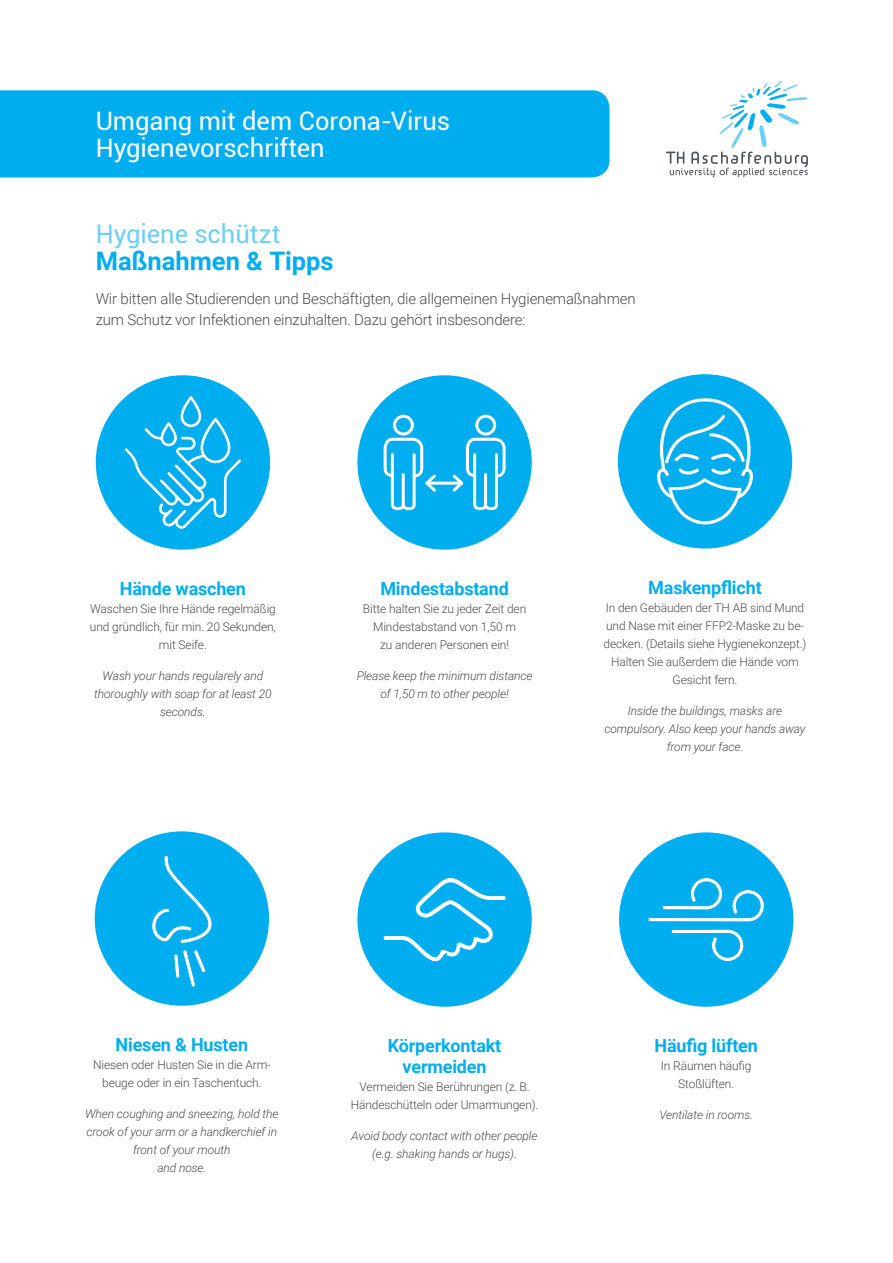
<style>
.page{position:relative;width:893px;height:1263px;background:#fff}
.page>*{position:absolute;margin:0;border:0;box-sizing:border-box;transform-origin:0 0}
.t1{font:25.5px/27px "Roboto";color:#fff}
.t2{font:700 25.5px "Roboto";color:#00aeef}
.t3{font:25.5px "Roboto";color:#6bcff6}
.t4{font:700 18px/21px "Roboto";letter-spacing:-.01em;color:#00aeef;text-align:center}
.t5{font:300 15px/21px "Roboto";letter-spacing:-.01em;color:#4b4c4d}
.t6{font:300 12px/18px "Roboto";letter-spacing:-.01em;color:#4b4c4d;text-align:center}
.t7{font:italic 300 12px/18px "Roboto";letter-spacing:-.01em;color:#4b4c4d;text-align:center}
</style>
<div class="page">
<div style="left:0;top:90px;width:609px;height:87px;background:#00aeef"></div>
<svg style="left:666px;top:81px;width:142px;height:96px"></svg>
<div style="left:95px;top:831px;width:174px;height:175px;background:#00aeef;border-radius:50%"></div>
<svg style="left:151px;top:855px;width:61px;height:132px"></svg>
<div style="left:619px;top:832px;width:174px;height:175px;background:#00aeef;border-radius:50%"></div>
<svg style="left:671px;top:929px;width:73px;height:33px"></svg>
<svg style="left:648px;top:877px;width:117px;height:45px"></svg>
<div style="left:96px;top:375px;width:174px;height:175px;background:#00aeef;border-radius:50%"></div>
<svg style="left:124px;top:396px;width:118px;height:133px"></svg>
<div style="left:357px;top:832px;width:175px;height:175px;background:#00aeef;border-radius:50%"></div>
<svg style="left:383px;top:877px;width:123px;height:85px"></svg>
<div style="left:357px;top:375px;width:175px;height:175px;background:#00aeef;border-radius:50%"></div>
<div style="left:393px;top:415px;width:21px;height:21px;border:3px solid #fff;border-radius:50%"></div>
<div style="left:475px;top:415px;width:21px;height:21px;border:3px solid #fff;border-radius:50%"></div>
<hr style="left:427px;top:482px;width:35px;height:3px;background:#fff">
<svg style="left:383px;top:437px;width:56px;height:74px"></svg>
<svg style="left:450px;top:437px;width:56px;height:74px"></svg>
<div style="left:618px;top:374px;width:174px;height:175px;background:#00aeef;border-radius:50%"></div>
<svg style="left:657px;top:398px;width:96px;height:126px"></svg>
<h1 class="t1" style="left:96px;top:106px;width:356px">Umgang mit dem Corona-Virus<br>Hygienevorschriften</h1>
<h1 class="t3" style="left:96px;top:216px;width:186px">Hygiene schützt</h1>
<h1 class="t2" style="left:96px;top:243px;width:239px">Maßnahmen &amp; Tipps</h1>
<p class="t5" style="left:96px;top:287px;width:541px">Wir bitten alle Studierenden und Beschäftigten, die allgemeinen Hygienemaßnahmen zum Schutz vor Infektionen einzuhalten. Dazu gehört insbesondere:</p>
<h2 class="t4" style="left:120px;top:577px;width:128px">Hände waschen</h2>
<p class="t6" style="left:90px;top:599px;width:187px">Waschen Sie Ihre Hände regelmäßig und gründlich, für min. 20 Sekunden, mit Seife.</p>
<p class="t7" style="left:94px;top:666px;width:179px">Wash your hands regularely and thoroughly with soap for at least 20 seconds.</p>
<h2 class="t4" style="left:380px;top:577px;width:130px">Mindestabstand</h2>
<p class="t6" style="left:363px;top:599px;width:165px">Bitte halten Sie zu jeder Zeit den<br>Mindestabstand von 1,50 m<br>zu anderen Personen ein!</p>
<p class="t7" style="left:357px;top:666px;width:177px">Please keep the minimum distance of 1,50 m to other people!</p>
<h2 class="t4" style="left:648px;top:576px;width:115px">Maskenpflicht</h2>
<p class="t6" style="left:604px;top:598px;width:204px">In den Gebäuden der TH AB sind Mund und Nase mit einer FFP2-Maske zu be&shy;decken. (Details siehe Hygienekonzept.)<br>Halten Sie außerdem die Hände vom<br>Gesicht fern.</p>
<p class="t7" style="left:604px;top:701px;width:203px">Inside the buildings, masks are compulsory. Also keep your hands away from your face.</p>
<h2 class="t4" style="left:116px;top:1033px;width:134px">Niesen &amp; Husten</h2>
<p class="t6" style="left:93px;top:1055px;width:179px">Niesen oder Husten Sie in die Arm&shy;beuge oder in ein Taschentuch.</p>
<p class="t7" style="left:85px;top:1104px;width:195px">When coughing and sneezing, hold the crook of your arm or a handkerchief in front of your mouth<br>and nose.</p>
<h2 class="t4" style="left:388px;top:1034px;width:115px">Körperkontakt vermeiden</h2>
<p class="t6" style="left:351px;top:1077px;width:189px">Vermeiden Sie Berührungen (z. B.<br>Händeschütteln oder Umarmungen).</p>
<p class="t7" style="left:352px;top:1126px;width:187px">Avoid body contact with other people (e.g. shaking hands or hugs).</p>
<h2 class="t4" style="left:655px;top:1034px;width:105px">Häufig lüften</h2>
<p class="t6" style="left:661px;top:1056px;width:92px">In Räumen häufig<br>Stoßlüften.</p>
<p class="t7" style="left:659px;top:1105px;width:95px">Ventilate in rooms.</p>
</div>
